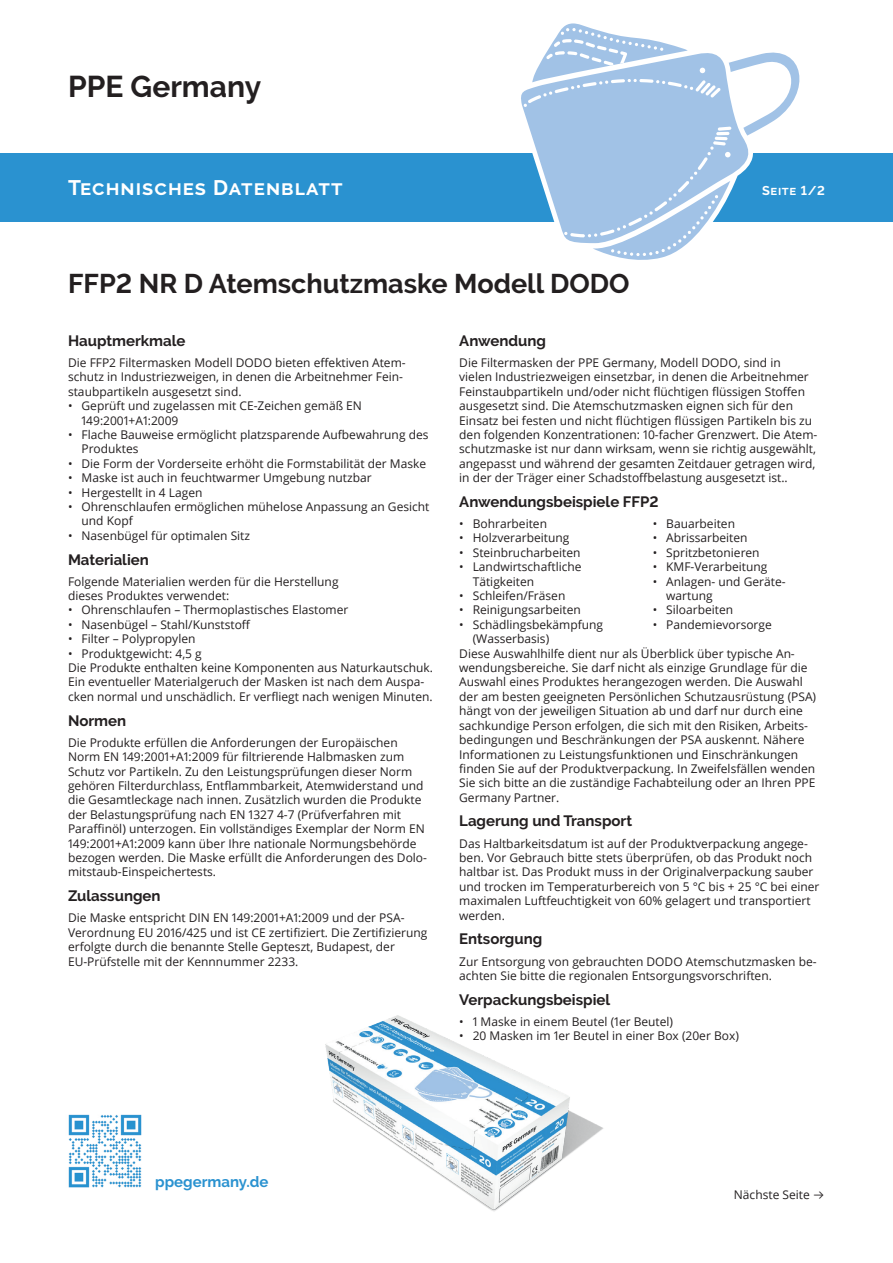
<style>
.page{position:relative;width:893px;height:1263px;background:#fff}
.page>*{position:absolute;margin:0;border:0;box-sizing:border-box;transform-origin:0 0}
.t1{font:700 30px "Raleway";color:#231f20}
.t2{font:700 27px "Raleway";color:#231f20}
.t3{font:700 21px "Raleway";letter-spacing:.015em;color:#fff}
.t4{font:700 15px "Raleway";color:#231f20}
.t5{font:700 15px "Raleway";color:#2a92d0}
.t6{font:700 12.75px "Raleway";color:#fff}
.t7{font:12px/14.4px "Open Sans";color:#231f20}
.s1{font-family:"Mark Pro"}
</style>
<div class="page">
<div style="left:0;top:153px;width:893px;height:68px;background:#2a92d0"></div>
<img style="left:325px;top:1015px;width:279px;height:196px">
<img style="left:68px;top:1114px;width:74px;height:74px">
<svg style="left:519px;top:23px;width:293px;height:237px"></svg>
<h1 class="t1" style="left:68px;top:70px;width:195px">PPE Germany</h1>
<h3 class="t3" style="left:68px;top:175px;width:276px">Technisches Datenblatt</h3>
<p class="t6" style="left:762px;top:183px;width:64px">Seite 1/2</p>
<h2 class="t2" style="left:68px;top:268px;width:563px">FFP2 NR D Atemschutzmaske Modell DODO</h2>
<p class="t4" style="left:68px;top:332px;width:119px">Hauptmerkmale</p>
<p class="t7" style="left:68px;top:355px;width:339px">Die FFP2 Filtermasken Modell DODO bieten effektiven Atem&shy;schutz in Industriezweigen, in denen die Arbeitnehmer Fein&shy;staubpartikeln ausgesetzt sind.</p>
<p class="t7" style="left:82px;top:398px;width:282px;text-indent:-14px">• Geprüft und zugelassen mit CE-Zeichen gemäß EN<br>149:2001+A1:2009</p>
<p class="t7" style="left:82px;top:427px;width:348px;text-indent:-14px">• Flache Bauweise ermöglicht platzsparende Aufbewahrung des<br>Produktes</p>
<p class="t7" style="left:68px;top:456px;width:360px">• Die Form der Vorderseite erhöht die Formstabilität der Maske</p>
<p class="t7" style="left:68px;top:470px;width:305px">• Maske ist auch in feuchtwarmer Umgebung nutzbar</p>
<p class="t7" style="left:68px;top:485px;width:136px">• Hergestellt in 4 Lagen</p>
<p class="t7" style="left:82px;top:499px;width:349px;text-indent:-14px">• Ohrenschlaufen ermöglichen mühelose Anpassung an Gesicht und Kopf</p>
<p class="t7" style="left:68px;top:528px;width:184px">• Nasenbügel für optimalen Sitz</p>
<p class="t4" style="left:68px;top:551px;width:82px">Materialien</p>
<p class="t7" style="left:68px;top:574px;width:272px">Folgende Materialien werden für die Herstellung dieses Produktes verwendet:</p>
<p class="t7" style="left:68px;top:603px;width:282px">• Ohrenschlaufen – Thermoplastisches Elastomer</p>
<p class="t7" style="left:68px;top:617px;width:184px">• Nasenbügel – Stahl/Kunststoff</p>
<p class="t7" style="left:68px;top:631px;width:129px">• Filter – Polypropylen</p>
<p class="t7" style="left:68px;top:646px;width:366px">• Produktgewicht: 4,5 g<br>Die Produkte enthalten keine Komponenten aus Naturkautschuk.<br>Ein eventueller Materialgeruch der Masken ist nach dem Auspa&shy;cken normal und unschädlich. Er verfliegt nach wenigen Minuten.</p>
<p class="t4" style="left:68px;top:712px;width:60px">Normen</p>
<p class="t7" style="left:68px;top:735px;width:360px">Die Produkte erfüllen die Anforderungen der Europäischen Norm EN 149:2001+A1:2009 für filtrierende Halbmasken zum Schutz vor Partikeln. Zu den Leistungsprüfungen dieser Norm gehören Filterdurchlass, Entflammbarkeit, Atemwiderstand und die Gesamtleckage nach innen. Zusätzlich wurden die Produkte der Belastungsprüfung nach EN 1327 4-7 (Prüfverfahren mit Paraffinöl) unterzogen. Ein vollständiges Exemplar der Norm EN 149:2001+A1:2009 kann über Ihre nationale Normungsbehörde bezogen werden. Die Maske erfüllt die Anforderungen des Dolo&shy;mitstaub-Einspeichertests.</p>
<p class="t4" style="left:68px;top:887px;width:94px">Zulassungen</p>
<p class="t7" style="left:68px;top:910px;width:361px">Die Maske entspricht DIN EN 149:2001+A1:2009 und der PSA-Verordnung EU 2016/425 und ist CE zertifiziert. Die Zertifizierung erfolgte durch die benannte Stelle Gepteszt, Budapest, der EU-Prüfstelle mit der Kennnummer 2233.</p>
<p class="t4" style="left:459px;top:332px;width:88px">Anwendung</p>
<p class="t7" style="left:459px;top:355px;width:360px">Die Filtermasken der PPE Germany, Modell DODO, sind in<br>vielen Industriezweigen einsetzbar, in denen die Arbeitnehmer Feinstaubpartikeln und/oder nicht flüchtigen flüssigen Stoffen ausgesetzt sind. Die Atemschutzmasken eignen sich für den Einsatz bei festen und nicht flüchtigen flüssigen Partikeln bis zu den folgenden Konzentrationen: 10-facher Grenzwert. Die Atem&shy;schutzmaske ist nur dann wirksam, wenn sie richtig ausgewählt, angepasst und während der gesamten Zeitdauer getragen wird, in der der Träger einer Schadstoffbelastung ausgesetzt ist..</p>
<p class="t4" style="left:459px;top:493px;width:201px">Anwendungsbeispiele FFP2</p>
<p class="t7" style="left:459px;top:516px;width:89px">• Bohrarbeiten</p>
<p class="t7" style="left:459px;top:531px;width:112px">• Holzverarbeitung</p>
<p class="t7" style="left:459px;top:545px;width:123px">• Steinbrucharbeiten</p>
<p class="t7" style="left:473px;top:559px;width:110px;text-indent:-14px">• Landwirtschaftliche<br>Tätigkeiten</p>
<p class="t7" style="left:459px;top:588px;width:108px">• Schleifen/Fräsen</p>
<p class="t7" style="left:459px;top:603px;width:123px">• Reinigungsarbeiten</p>
<p class="t7" style="left:473px;top:617px;width:132px;text-indent:-14px">• Schädlingsbekämpfung (Wasserbasis)</p>
<p class="t7" style="left:653px;top:516px;width:84px">• Bauarbeiten</p>
<p class="t7" style="left:653px;top:531px;width:96px">• Abrissarbeiten</p>
<p class="t7" style="left:653px;top:545px;width:108px">• Spritzbetonieren</p>
<p class="t7" style="left:653px;top:559px;width:116px">• KMF-Verarbeitung</p>
<p class="t7" style="left:666px;top:574px;width:120px;text-indent:-14px">• Anlagen- und Geräte&shy;wartung</p>
<p class="t7" style="left:653px;top:603px;width:82px">• Siloarbeiten</p>
<p class="t7" style="left:653px;top:617px;width:121px">• Pandemievorsorge</p>
<p class="t7" style="left:459px;top:646px;width:358px">Diese Auswahlhilfe dient nur als Überblick über typische An&shy;wendungsbereiche. Sie darf nicht als einzige Grundlage für die Auswahl eines Produktes herangezogen werden. Die Auswahl der am besten geeigneten Persönlichen Schutzausrüstung (PSA) hängt von der jeweiligen Situation ab und darf nur durch eine sachkundige Person erfolgen, die sich mit den Risiken, Arbeits&shy;bedingungen und Beschränkungen der PSA auskennt. Nähere Informationen zu Leistungsfunktionen und Einschränkungen finden Sie auf der Produktverpackung. In Zweifelsfällen wenden Sie sich bitte an die zuständige Fachabteilung oder an Ihren PPE Germany Partner.</p>
<p class="t4" style="left:459px;top:813px;width:174px">Lagerung und Transport</p>
<p class="t7" style="left:459px;top:836px;width:362px">Das Haltbarkeitsdatum ist auf der Produktverpackung angege&shy;ben. Vor Gebrauch bitte stets überprüfen, ob das Produkt noch haltbar ist. Das Produkt muss in der Originalverpackung sauber und trocken im Temperaturbereich von 5 °C bis + 25 °C bei einer maximalen Luftfeuchtigkeit von 60% gelagert und transportiert werden.</p>
<p class="t4" style="left:459px;top:930px;width:84px">Entsorgung</p>
<p class="t7" style="left:459px;top:954px;width:359px">Zur Entsorgung von gebrauchten DODO Atemschutzmasken be&shy;achten Sie bitte die regionalen Entsorgungsvorschriften.</p>
<p class="t4" style="left:459px;top:991px;width:153px">Verpackungsbeispiel</p>
<p class="t7" style="left:459px;top:1014px;width:215px">• 1 Maske in einem Beutel (1er Beutel)</p>
<p class="t7" style="left:459px;top:1028px;width:281px">• 20 Masken im 1er Beutel in einer Box (20er Box)</p>
<p class="t5" style="left:155px;top:1173px;width:115px">ppegermany.de</p>
<p class="t7" style="left:734px;top:1187px;width:93px">Nächste Seite <span class="s1">→</span></p>
</div>
